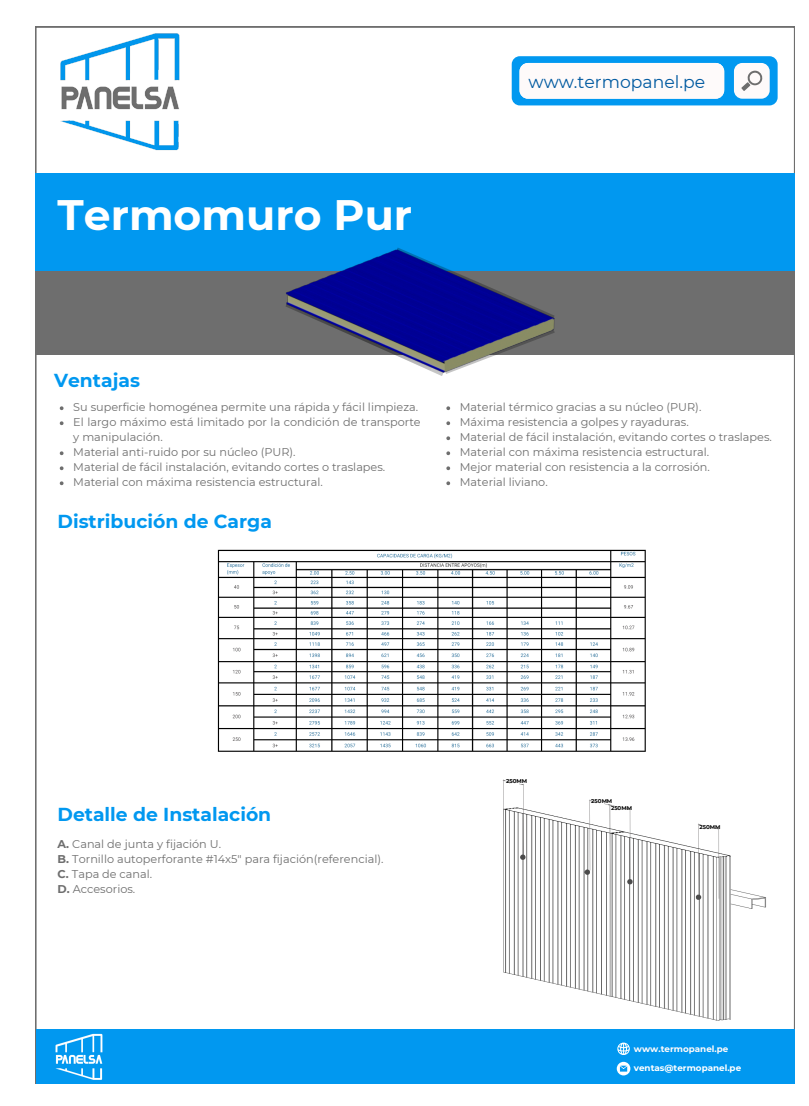
<style>
.page{position:relative;width:809px;height:1106px;background:#fff}
.page>*{position:absolute;margin:0;border:0;box-sizing:border-box;transform-origin:0 0}
.t1{font:700 42.5px "Montserrat";color:#fff}
.t2{font:700 18.75px "Montserrat";color:#0198f0}
.t3{font:17.25px "Montserrat";color:#0059a0}
.t4{font:11.25px/15px "Montserrat";color:#6e6e6e}
.t5{font:700 8.75px "Montserrat";color:#fff}
.t6{font:700 8.75px "Montserrat";color:#fefafa}
.t7{font:700 5.62px "Montserrat";color:#000}
.t8{font:700 5.5px "Montserrat";color:#000}
.s1{font-weight:700}
</style>
<div class="page">
<div style="left:36px;top:256px;width:758px;height:99px;background:#6e6e6e"></div>
<div style="left:36px;top:173px;width:758px;height:97px;background:#0198f0"></div>
<img style="left:232px;top:248px;width:358px;height:193px">
<img style="left:502px;top:779px;width:264px;height:242px">
<div style="left:702px;top:824px;width:10px;height:5px;background:#fff"></div>
<div style="left:615px;top:805px;width:9px;height:5px;background:#fff"></div>
<div style="left:594px;top:799px;width:9px;height:5px;background:#fff"></div>
<div style="left:509px;top:779px;width:9px;height:5px;background:#fff"></div>
<img style="left:217px;top:549px;width:429px;height:203px">
<svg style="left:60px;top:406px;width:3px;height:4px"></svg>
<svg style="left:60px;top:421px;width:3px;height:4px"></svg>
<svg style="left:60px;top:451px;width:3px;height:4px"></svg>
<svg style="left:60px;top:466px;width:3px;height:4px"></svg>
<svg style="left:60px;top:481px;width:3px;height:4px"></svg>
<svg style="left:446px;top:406px;width:4px;height:4px"></svg>
<svg style="left:446px;top:421px;width:4px;height:4px"></svg>
<svg style="left:446px;top:436px;width:4px;height:4px"></svg>
<svg style="left:446px;top:451px;width:4px;height:4px"></svg>
<svg style="left:446px;top:466px;width:4px;height:4px"></svg>
<svg style="left:446px;top:481px;width:4px;height:4px"></svg>
<div style="left:36px;top:1029px;width:758px;height:54px;background:#0198f0"></div>
<svg style="left:616px;top:1061px;width:14px;height:14px"></svg>
<svg style="left:617px;top:1042px;width:12px;height:12px"></svg>
<img style="left:55px;top:1033px;width:48px;height:47px">
<img style="left:54px;top:27px;width:131px;height:124px">
<svg style="left:511px;top:56px;width:265px;height:49px"></svg>
<p class="t1" style="left:57px;top:189px;width:356px">Termomuro Pur</p>
<p class="t3" style="left:528px;top:72px;width:178px">www.termopanel.pe</p>
<p class="t2" style="left:54px;top:368px;width:87px">Ventajas</p>
<p class="t4" style="left:73px;top:399px;width:346px">Su superficie homogénea permite una rápida y fácil limpieza.</p>
<p class="t4" style="left:73px;top:414px;width:349px">El largo máximo está limitado por la condición de transporte y manipulación.</p>
<h2 class="t4" style="left:73px;top:444px;width:224px">Material anti-ruido por su núcleo (PUR).</h2>
<p class="t4" style="left:73px;top:459px;width:313px">Material de fácil instalación, evitando cortes o traslapes.</p>
<p class="t4" style="left:73px;top:474px;width:251px">Material con máxima resistencia estructural.</p>
<h2 class="t2" style="left:57px;top:510px;width:216px">Distribución de Carga</h2>
<p class="t4" style="left:459px;top:399px;width:243px">Material térmico gracias a su núcleo (PUR).</p>
<p class="t4" style="left:459px;top:414px;width:230px">Máxima resistencia a golpes y rayaduras.</p>
<p class="t4" style="left:459px;top:429px;width:313px">Material de fácil instalación, evitando cortes o traslapes.</p>
<p class="t4" style="left:459px;top:444px;width:251px">Material con máxima resistencia estructural.</p>
<p class="t4" style="left:459px;top:459px;width:251px">Mejor material con resistencia a la corrosión.</p>
<p class="t4" style="left:459px;top:474px;width:89px">Material liviano.</p>
<p class="t2" style="left:57px;top:802px;width:215px">Detalle de Instalación</p>
<p class="t4" style="left:57px;top:836px;width:327px"><span class="s1">A.</span> Canal de junta y fijación U.<br><span class="s1">B.</span> Tornillo autoperforante #14x5" para fijación(referencial).<br><span class="s1">C.</span> Tapa de canal.<br><span class="s1">D.</span> Accesorios.</p>
<h3 class="t7" style="left:506px;top:777px;width:23px">250MM</h3>
<h1 class="t8" style="left:591px;top:797px;width:22px">250MM</h1>
<p class="t8" style="left:610px;top:805px;width:22px">250MM</p>
<p class="t8" style="left:699px;top:823px;width:22px">250MM</p>
<p class="t6" style="left:633px;top:1043px;width:96px">www.termopanel.pe</p>
<h2 class="t5" style="left:633px;top:1062px;width:109px">ventas@termopanel.pe</h2>
</div>
